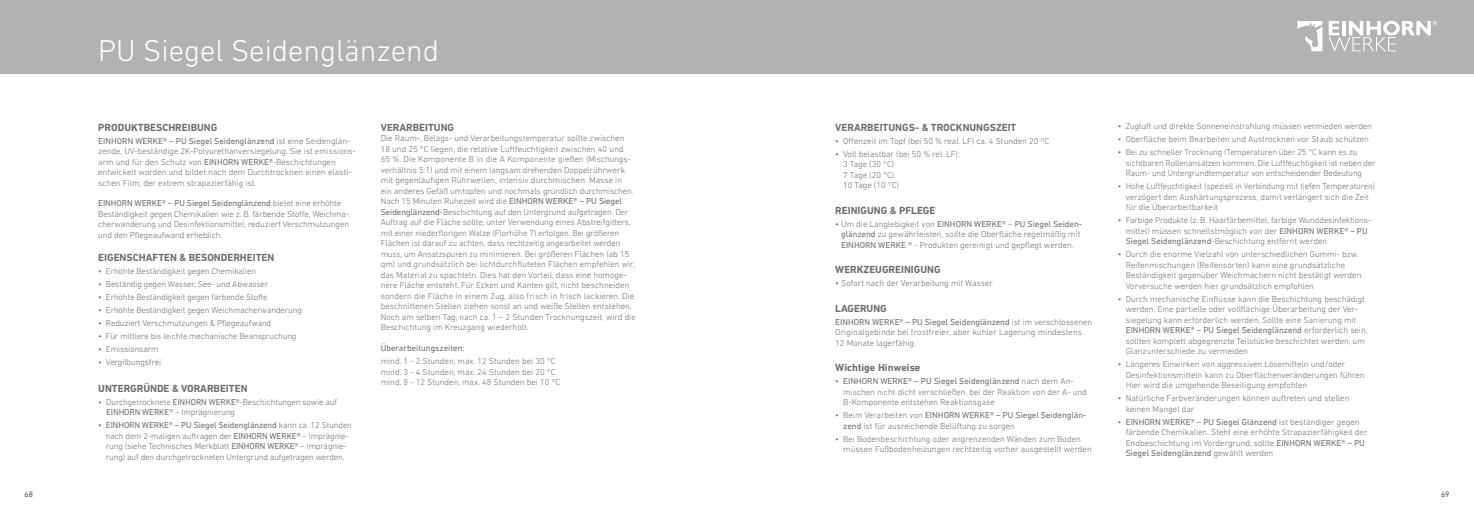
<style>
.page{position:relative;width:1474px;height:521px;background:#fff}
.page>*{position:absolute;margin:0;border:0;box-sizing:border-box;transform-origin:0 0}
.t1{font:300 30.62px "DIN Next LT Pro";color:#fff}
.t2{font:700 10.5px "DIN Next LT Pro";color:#6f6f6e}
.t3{font:300 8.75px/10.5px "DIN Next LT Pro";color:#6f6f6e}
.t4{font:8.75px "DIN Next LT Pro";color:#6f6f6e}
.t5{font:300 7.88px "DIN Next LT Pro";color:#000}
.s1{font-weight:400}
</style>
<div class="page">
<div style="left:0;top:0;width:744px;height:74px;background:#b1b2b3"></div>
<div style="left:729px;top:0;width:744px;height:74px;background:#b1b2b3"></div>
<svg style="left:1297px;top:21px;width:25px;height:30px"></svg>
<svg style="left:1328px;top:21px;width:108px;height:30px"></svg>
<h1 class="t1" style="left:98px;top:33px;width:342px">PU Siegel Seidenglänzend</h1>
<p class="t2" style="left:98px;top:121px;width:121px">PRODUKTBESCHREIBUNG</p>
<p class="t3" style="left:98px;top:135px;width:258px"><span class="s1">EINHORN WERKE® – PU Siegel Seidenglänzend</span> ist eine Seidenglän&shy;zende, UV-beständige 2K-Polyurethanversiegelung. Sie ist emissions&shy;arm und für den Schutz von <span class="s1">EINHORN WERKE®</span>-Beschichtungen entwickelt worden und bildet nach dem Durchtrocknen einen elasti&shy;schen Film, der extrem strapazierfähig ist.</p>
<p class="t3" style="left:98px;top:198px;width:252px"><span class="s1">EINHORN WERKE® – PU Siegel Seidenglänzend</span> bietet eine erhöhte Beständigkeit gegen Chemikalien wie z. B. färbende Stoffe, Weichma&shy;cherwanderung und Desinfektionsmittel, reduziert Verschmutzungen und den Pflegeaufwand erheblich.</p>
<p class="t2" style="left:98px;top:251px;width:178px">EIGENSCHAFTEN &amp; BESONDERHEITEN</p>
<p class="t3" style="left:98px;top:265px;width:159px">• Erhöhte Beständigkeit gegen Chemikalien</p>
<p class="t3" style="left:98px;top:278px;width:171px">• Beständig gegen Wasser, See- und Abwasser</p>
<p class="t3" style="left:98px;top:291px;width:171px">• Erhöhte Beständigkeit gegen färbende Stoffe</p>
<p class="t3" style="left:98px;top:304px;width:205px">• Erhöhte Beständigkeit gegen Weichmacherwanderung</p>
<p class="t3" style="left:98px;top:317px;width:174px">• Reduziert Verschmutzungen &amp; Pflegeaufwand</p>
<p class="t3" style="left:98px;top:330px;width:200px">• Für mittlere bis leichte mechanische Beanspruchung</p>
<p class="t3" style="left:98px;top:343px;width:62px">• Emissionsarm</p>
<p class="t3" style="left:98px;top:356px;width:64px">• Vergilbungsfrei</p>
<p class="t2" style="left:98px;top:382px;width:151px">UNTERGRÜNDE &amp; VORARBEITEN</p>
<p class="t3" style="left:106px;top:396px;width:232px;text-indent:-8px">• Durchgetrocknete <span class="s1">EINHORN WERKE®</span>-Beschichtungen sowie auf<br><span class="s1">EINHORN WERKE®</span> – Imprägnierung</p>
<p class="t3" style="left:98px;top:420px;width:255px;text-align:center">• <span class="s1">EINHORN WERKE® – PU Siegel Seidenglänzend</span> kann ca. 12 Stunden nach dem 2-maligen auftragen der <span class="s1">EINHORN WERKE®</span> – Imprägnie&shy;rung (siehe Technisches Merkblatt <span class="s1">EINHORN WERKE®</span> – Imprägnie&shy;rung) auf den durchgetrockneten Untergrund aufgetragen werden.</p>
<p class="t2" style="left:381px;top:121px;width:75px">VERARBEITUNG</p>
<p class="t3" style="left:381px;top:133px;width:256px">Die Raum-, Belags- und Verarbeitungstemperatur sollte zwischen 18 und 25 °C liegen, die relative Luftfeuchtigkeit zwischen 40 und<br>65 %. Die Komponente B in die A Komponente gießen (Mischungs&shy;verhältnis 5:1) und mit einem langsam drehenden Doppelrührwerk mit gegenläufigen Rührwellen, intensiv durchmischen. Masse in<br>ein anderes Gefäß umtopfen und nochmals gründlich durchmischen.<br>Nach 15 Minuten Ruhezeit wird die <span class="s1">EINHORN WERKE® – PU Siegel Seidenglänzend</span>-Beschichtung auf den Untergrund aufgetragen. Der Auftrag auf die Fläche sollte, unter Verwendung eines Abstreifgitters, mit einer niederflorigen Walze (Florhöhe 7) erfolgen. Bei größeren Flächen ist darauf zu achten, dass rechtzeitig angearbeitet werden muss, um Ansatzspuren zu minimieren. Bei größeren Flächen (ab 15 qm) und grundsätzlich bei lichtdurchfluteten Flächen empfehlen wir, das Material zu spachteln. Dies hat den Vorteil, dass eine homoge&shy;nere Fläche entsteht. Für Ecken und Kanten gilt, nicht beschneiden sondern die Fläche in einem Zug, also frisch in frisch lackieren. Die beschnittenen Stellen ziehen sonst an und weiße Stellen entstehen.<br>Noch am selben Tag, nach ca. 1 – 2 Stunden Trocknungszeit, wird die Beschichtung im Kreuzgang wiederholt.</p>
<p class="t4" style="left:381px;top:343px;width:85px">Überarbeitungszeiten:</p>
<p class="t3" style="left:381px;top:356px;width:181px">mind. 1 - 2 Stunden, max. 12 Stunden bei 30 °C mind. 3 - 4 Stunden, max. 24 Stunden bei 20 °C mind. 8 - 12 Stunden, max. 48 Stunden bei 10 °C</p>
<p class="t2" style="left:835px;top:121px;width:183px">VERARBEITUNGS- &amp; TROCKNUNGSZEIT</p>
<p class="t3" style="left:835px;top:135px;width:215px">• Offenzeit im Topf (bei 50 % real. LF) ca. 4 Stunden 20 °C</p>
<p class="t3" style="left:843px;top:148px;width:118px;text-indent:-8px">• Voll belastbar (bei 50 % rel. LF):<br>3 Tage (30 °C)<br>7 Tage (20 °C)<br>10 Tage (10 °C)</p>
<p class="t2" style="left:835px;top:204px;width:102px">REINIGUNG &amp; PFLEGE</p>
<p class="t3" style="left:835px;top:218px;width:247px;text-align:center">• Um die Langlebigkeit von <span class="s1">EINHORN WERKE®</span> – <span class="s1">PU Siegel Seiden&shy;glänzend</span> zu gewährleisten, sollte die Oberfläche regelmäßig mit<br><span class="s1">EINHORN WERKE ®</span> - Produkten gereinigt und gepflegt werden.</p>
<p class="t2" style="left:835px;top:264px;width:107px">WERKZEUGREINIGUNG</p>
<p class="t3" style="left:835px;top:278px;width:159px">• Sofort nach der Verarbeitung mit Wasser</p>
<p class="t2" style="left:835px;top:302px;width:53px">LAGERUNG</p>
<p class="t3" style="left:835px;top:316px;width:258px"><span class="s1">EINHORN WERKE® – PU Siegel Seidenglänzend</span> ist im verschlossenen<br>Originalgebinde bei frostfreier, aber kühler Lagerung mindestens<br>12 Monate lagerfähig.</p>
<p class="t2" style="left:835px;top:362px;width:87px">Wichtige Hinweise</p>
<p class="t3" style="left:843px;top:376px;width:245px;text-indent:-8px">• <span class="s1">EINHORN WERKE® – PU Siegel Seidenglänzend</span> nach dem An&shy;mischen nicht dicht verschließen, bei der Reaktion von der A- und<br>B-Komponente entstehen Reaktionsgase</p>
<p class="t3" style="left:843px;top:410px;width:245px;text-indent:-8px">• Beim Verarbeiten von <span class="s1">EINHORN WERKE® – PU Siegel Seidenglän&shy;zend</span> ist für ausreichende Belüftung zu sorgen</p>
<p class="t3" style="left:843px;top:433px;width:250px;text-indent:-8px">• Bei Bodenbeschichtung oder angrenzenden Wänden zum Boden müssen Fußbodenheizungen rechtzeitig vorher ausgestellt werden</p>
<p class="t3" style="left:1117px;top:121px;width:256px">• Zugluft und direkte Sonneneinstrahlung müssen vermieden werden</p>
<p class="t3" style="left:1117px;top:134px;width:253px">• Oberfläche beim Bearbeiten und Austrocknen vor Staub schützen</p>
<p class="t3" style="left:1125px;top:147px;width:251px;text-indent:-8px">• Bei zu schneller Trocknung (Temperaturen über 25 °C kann es zu sichtbaren Rollenansätzen kommen. Die Luftfeuchtigkeit ist neben der<br>Raum- und Untergrundtemperatur von entscheidender Bedeutung</p>
<p class="t3" style="left:1125px;top:181px;width:251px;text-indent:-8px">• Hohe Luftfeuchtigkeit (speziell in Verbindung mit tiefen Temperaturen) verzögert den Aushärtungsprozess, damit verlängert sich die Zeit für die Überarbeitbarkeit</p>
<p class="t3" style="left:1125px;top:215px;width:246px;text-indent:-8px">• Farbige Produkte (z. B. Haarfärbemittel, farbige Wunddesinfektions&shy;mittel) müssen schnellstmöglich von der <span class="s1">EINHORN WERKE® – PU<br>Siegel Seidenglänzend</span>-Beschichtung entfernt werden</p>
<p class="t3" style="left:1125px;top:249px;width:239px;text-indent:-8px">• Durch die enorme Vielzahl von unterschiedlichen Gummi- bzw.<br>Reifenmischungen (Reifensorten) kann eine grundsätzliche Beständigkeit gegenüber Weichmachern nicht bestätigt werden.<br>Vorversuche werden hier grundsätzlich empfohlen</p>
<p class="t3" style="left:1125px;top:293px;width:243px;text-indent:-8px">• Durch mechanische Einflüsse kann die Beschichtung beschädigt werden. Eine partielle oder vollflächige Überarbeitung der Ver&shy;siegelung kann erforderlich werden. Sollte eine Sanierung mit <span class="s1">EINHORN WERKE® – PU Siegel Seidenglänzend</span> erforderlich sein, sollten komplett abgegrenzte Teilstücke beschichtet werden, um Glanzunterschiede zu vermeiden</p>
<p class="t3" style="left:1125px;top:359px;width:242px;text-indent:-8px">• Längeres Einwirken von aggressiven Lösemitteln und/oder<br>Desinfektionsmitteln kann zu Oberflächenveränderungen führen.<br>Hier wird die umgehende Beseitigung empfohlen</p>
<p class="t3" style="left:1125px;top:393px;width:225px;text-indent:-8px">• Natürliche Farbveränderungen können auftreten und stellen keinen Mangel dar</p>
<p class="t3" style="left:1125px;top:416px;width:243px;text-indent:-8px">• <span class="s1">EINHORN WERKE® – PU Siegel Glänzend</span> ist beständiger gegen färbende Chemikalien. Steht eine erhöhte Strapazierfähigkeit der Endbeschichtung im Vordergrund, sollte <span class="s1">EINHORN WERKE® – PU Siegel Seidenglänzend</span> gewählt werden</p>
<p class="t5" style="left:25px;top:490px;width:10px">68</p>
<p class="t5" style="left:1440px;top:490px;width:10px">69</p>
</div>
